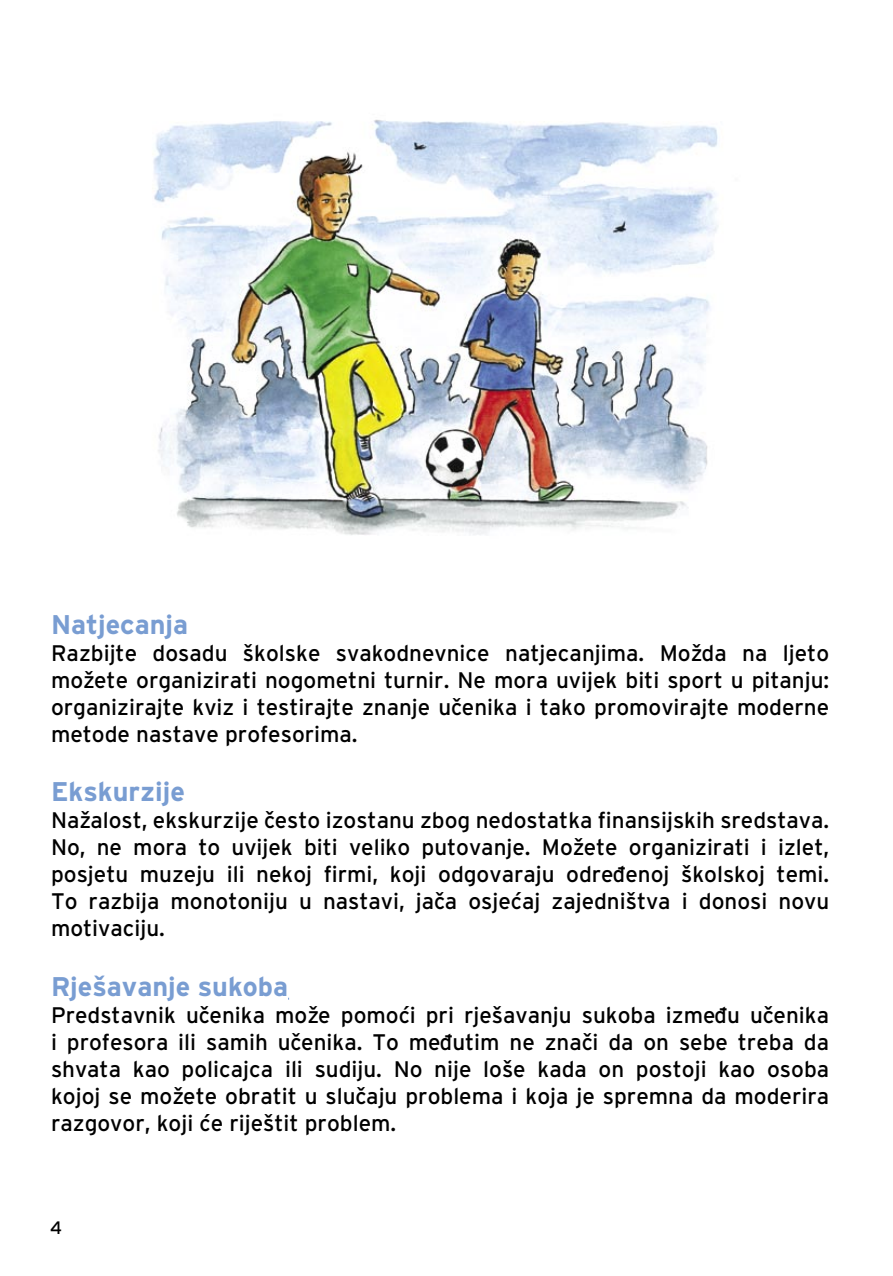
<style>
.page{position:relative;width:893px;height:1276px;background:#fff}
.page>*{position:absolute;margin:0;border:0;box-sizing:border-box;transform-origin:0 0}
.PODNASLOVI{font:27px "Interstate Bold BH";color:#799dd2}
.Body_Text_2{font:22.5px/27px "Interstate Regular BH";color:#000;text-align:justify}
.t1{font:18px "Interstate Regular BH";color:#000}
</style>
<div class="page">
<img style="left:153px;top:119px;width:566px;height:416px">
<p class="PODNASLOVI" style="left:51px;top:609px;width:139px">Natjecanja</p>
<p class="Body_Text_2" style="left:51px;top:639px;width:780px">Razbijte dosadu školske svakodnevnice natjecanjima. Možda na ljeto možete organizirati nogometni turnir. Ne mora uvijek biti sport u pitanju: organizirajte kviz i testirajte znanje učenika i tako promovirajte moderne metode nastave profesorima.</p>
<p class="PODNASLOVI" style="left:51px;top:777px;width:135px">Ekskurzije</p>
<p class="Body_Text_2" style="left:51px;top:807px;width:780px">Nažalost, ekskurzije često izostanu zbog nedostatka finansijskih sredstava.<br>No, ne mora to uvijek biti veliko putovanje. Možete organizirati i izlet, posjetu muzeju ili nekoj firmi, koji odgovaraju određenoj školskoj temi.<br>To razbija monotoniju u nastavi, jača osjećaj zajedništva i donosi novu motivaciju.</p>
<p class="PODNASLOVI" style="left:51px;top:971px;width:239px">Rješavanje sukoba</p>
<p class="Body_Text_2" style="left:51px;top:1001px;width:780px">Predstavnik učenika može pomoći pri rješavanju sukoba između učenika i profesora ili samih učenika. To međutim ne znači da on sebe treba da shvata kao policajca ili sudiju. No nije loše kada on postoji kao osoba kojoj se možete obratit u slučaju problema i koja je spremna da moderira razgovor, koji će riještit problem.</p>
<p class="t1" style="left:50px;top:1217px;width:14px">4</p>
</div>
